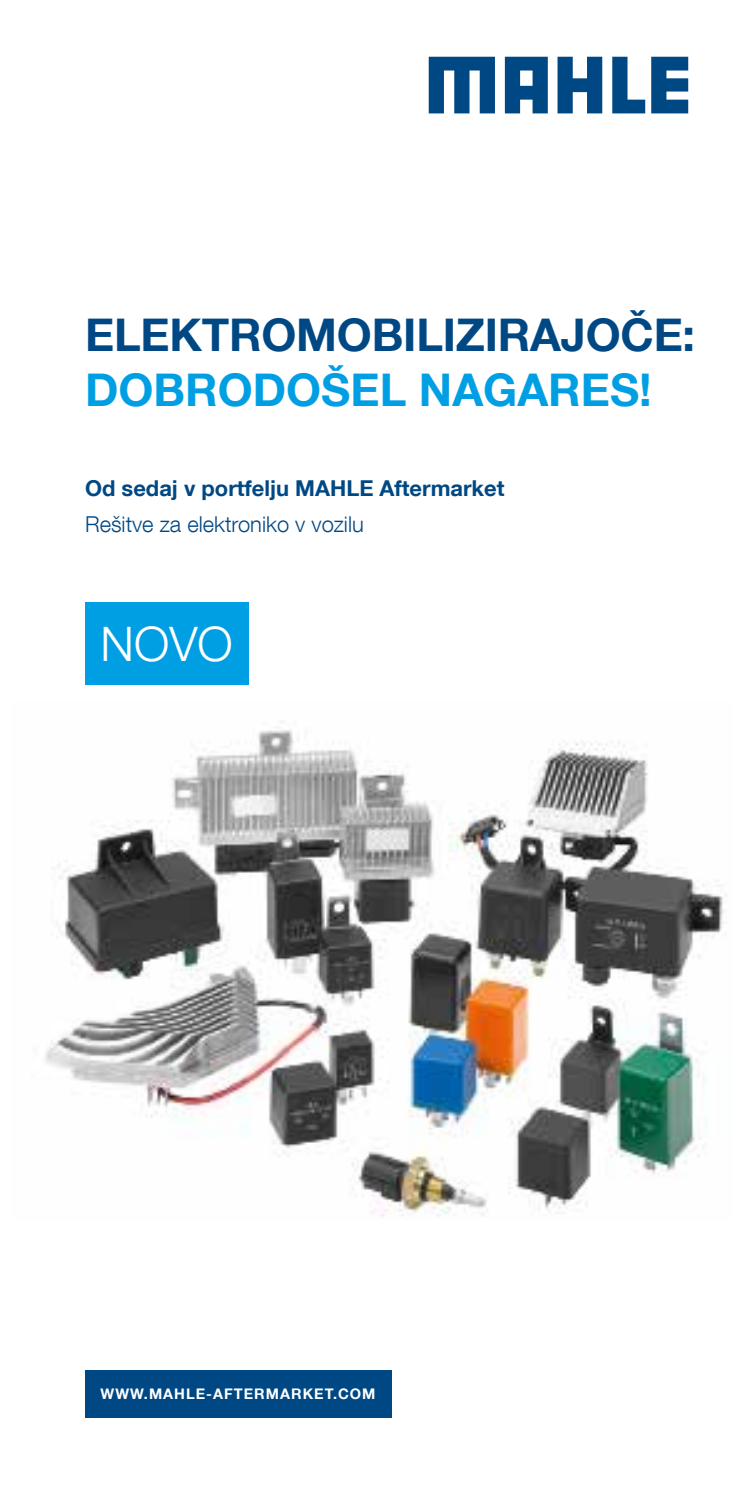
<style>
.page{position:relative;width:745px;height:1489px;background:#fff}
.page>*{position:absolute;margin:0;border:0;box-sizing:border-box;transform-origin:0 0}
.t1{font:300 47.5px "Helvetica Neue LT Com";color:#fff}
.t2{font:700 45px "Helvetica Neue LT Com";letter-spacing:-.005em;color:#004884}
.t3{font:700 45px "Helvetica Neue LT Com";color:#009fe3}
.t4{font:700 22px "Helvetica Neue LT Com";color:#004884}
.t5{font:300 22px "Helvetica Neue LT Com";color:#004884}
.t6{font:700 14.5px "Helvetica Neue LT Com";letter-spacing:.07em;color:#fff}
</style>
<div class="page">
<svg style="left:428px;top:57px;width:66px;height:56px"></svg>
<svg style="left:557px;top:57px;width:45px;height:56px"></svg>
<svg style="left:612px;top:57px;width:32px;height:56px"></svg>
<svg style="left:651px;top:57px;width:36px;height:56px;background:#2a6698"></svg>
<svg style="left:504px;top:57px;width:43px;height:56px;background:#2a6698"></svg>
<div style="left:85px;top:1369px;width:306px;height:48px;background:#004884"></div>
<img style="left:45px;top:729px;width:682px;height:488px">
<div style="left:85px;top:602px;width:163px;height:83px;background:#009fe3"></div>
<h2 class="t2" style="left:85px;top:307px;width:611px">ELEKTROMOBILIZIRAJOČE:</h2>
<h2 class="t3" style="left:85px;top:362px;width:567px">DOBRODOŠEL NAGARES!</h2>
<p class="t4" style="left:85px;top:474px;width:420px">Od sedaj v portfelju MAHLE Aftermarket</p>
<p class="t5" style="left:85px;top:510px;width:280px">Rešitve za elektroniko v vozilu</p>
<h1 class="t1" style="left:101px;top:614px;width:134px">NOVO</h1>
<p class="t6" style="left:101px;top:1384px;width:276px">WWW.MAHLE-AFTERMARKET.COM</p>
</div>
